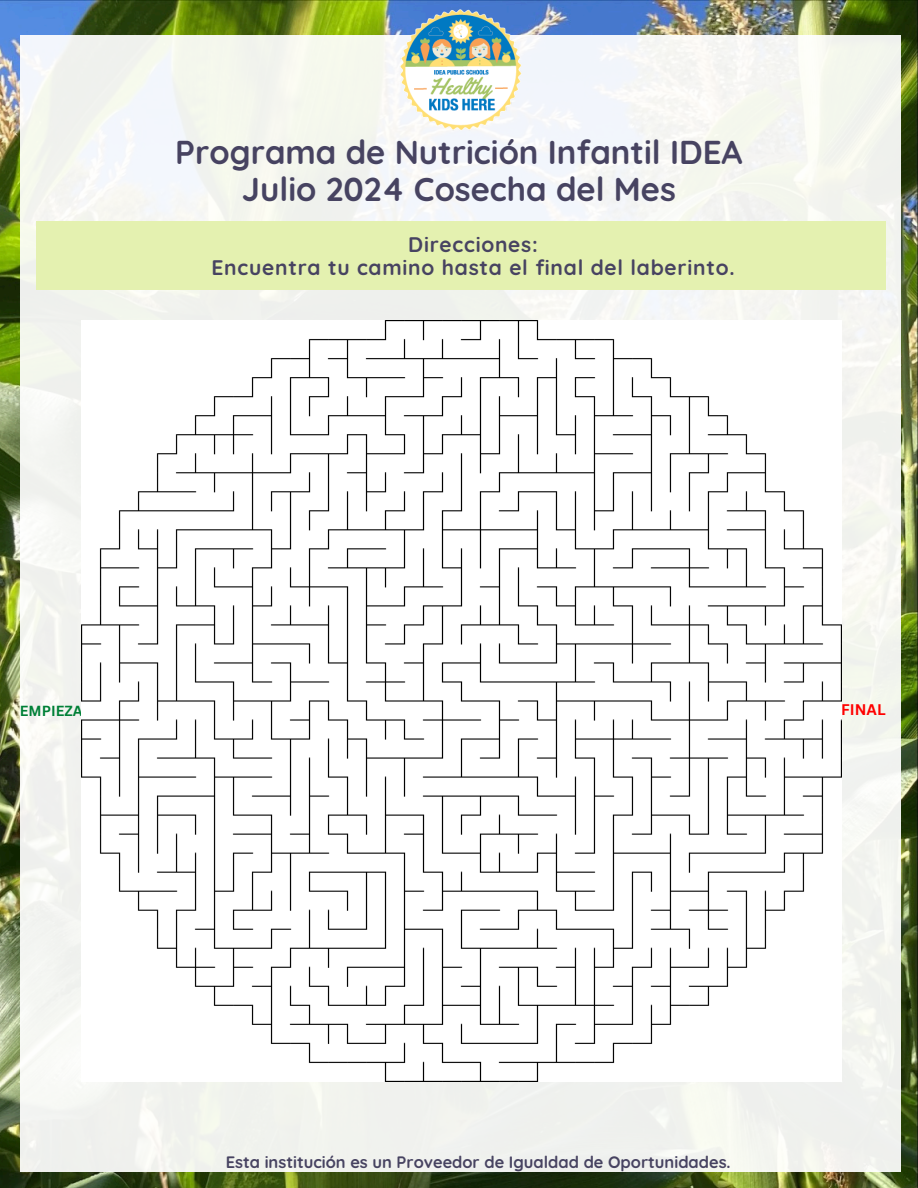
<style>
.page{position:relative;width:918px;height:1188px;background:#fff}
.page>*{position:absolute;margin:0;border:0;box-sizing:border-box;transform-origin:0 0}
.t1{font:700 33px/37.2px "Quicksand";color:#474361;text-align:center}
.t2{font:700 21px/23.7px "Quicksand";letter-spacing:.035em;color:#474361;text-align:center}
.t3{font:700 16.5px "Quicksand";color:#474361}
.t4{font:700 15px "Canva Sans";color:#f00}
.t5{font:700 14.25px "Canva Sans";color:#008037}
</style>
<div class="page">
<img style="left:0;top:0;width:918px;height:1188px">
<div style="left:20px;top:35px;width:880px;height:1136px;background:linear-gradient(to right,#f2f4f0,#f4f5f2)"></div>
<img style="left:394px;top:0;width:135px;height:137px">
<div style="left:36px;top:222px;width:850px;height:68px;background:#e4f1b0"></div>
<img style="left:81px;top:321px;width:761px;height:760px">
<h2 class="t1" style="left:175px;top:133px;width:569px">Programa de Nutrición Infantil IDEA<br>Julio 2024 Cosecha del Mes</h2>
<h1 class="t2" style="left:212px;top:232px;width:525px">Direcciones:<br>Encuentra tu camino hasta el final del laberinto.</h1>
<h3 class="t5" style="left:20px;top:701px;width:64px">EMPIEZA</h3>
<h4 class="t4" style="left:841px;top:699px;width:46px">FINAL</h4>
<p class="t3" style="left:226px;top:1151px;width:507px">Esta institución es un Proveedor de Igualdad de Oportunidades.</p>
</div>
